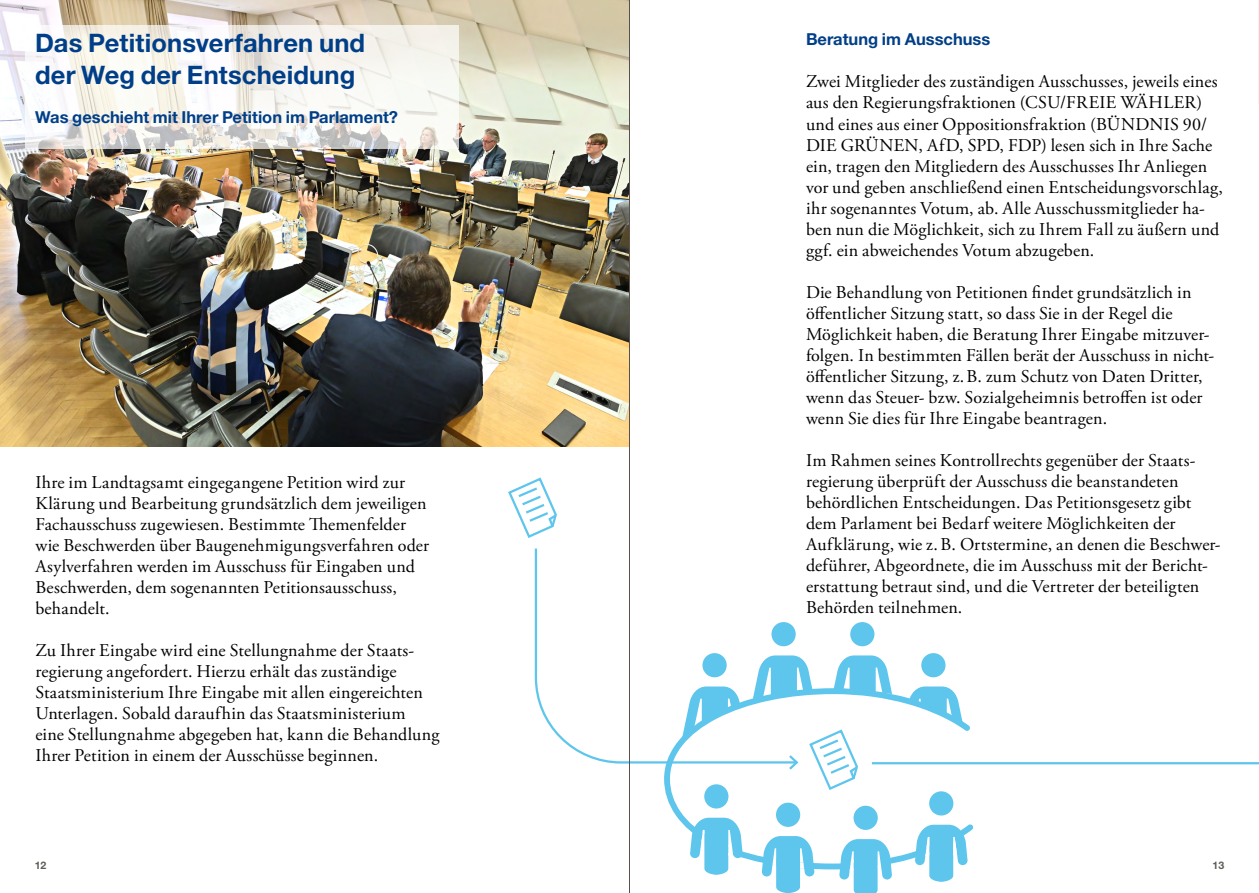
<style>
.page{position:relative;width:1259px;height:893px;background:#fff}
.page>*{position:absolute;margin:0;border:0;box-sizing:border-box;transform-origin:0 0}
.t1{font:700 25.5px/31.5px "Helvetica Neue LTW1 G";letter-spacing:.005em;color:#003f87}
.t2{font:18px/21px "Adobe Garamond Pro";letter-spacing:.01em;color:#000}
.t3{font:700 16.5px "Helvetica Neue LTW1 G";color:#003f87}
.t4{font:700 10.5px "Helvetica Neue LTW1 G";color:#5c5e56}
</style>
<div class="page">
<svg style="left:1258px;top:1px;width:1px;height:103px"></svg>
<img style="left:0;top:0;width:629px;height:446px">
<svg style="left:26px;top:26px;width:433px;height:123px;fill:#f8f6f0"></svg>
<svg style="left:508px;top:477px;width:49px;height:61px"></svg>
<svg style="left:534px;top:548px;width:262px;height:216px"></svg>
<hr style="left:872px;top:762px;width:387px;height:2px;background:#5ec5ed">
<svg style="left:919px;top:686px;width:29px;height:2px"></svg>
<div style="left:921px;top:653px;width:24px;height:24px;background:#5ec5ed;border-radius:50%"></div>
<svg style="left:834px;top:655px;width:57px;height:33px"></svg>
<div style="left:850px;top:622px;width:24px;height:24px;background:#5ec5ed;border-radius:50%"></div>
<svg style="left:752px;top:655px;width:60px;height:33px"></svg>
<div style="left:771px;top:622px;width:24px;height:24px;background:#5ec5ed;border-radius:50%"></div>
<svg style="left:681px;top:686px;width:59px;height:2px"></svg>
<div style="left:702px;top:653px;width:24px;height:24px;background:#5ec5ed;border-radius:50%"></div>
<svg style="left:664px;top:688px;width:309px;height:181px"></svg>
<svg style="left:914px;top:825px;width:54px;height:57px"></svg>
<svg style="left:839px;top:839px;width:53px;height:54px"></svg>
<svg style="left:689px;top:818px;width:54px;height:57px"></svg>
<svg style="left:761px;top:836px;width:54px;height:57px"></svg>
<hr style="left:629px;top:0;width:1px;height:893px;background:#5a4f4a">
<h1 class="t1" style="left:35px;top:27px;width:332px">Das Petitionsverfahren und der Weg der Entscheidung</h1>
<p class="t3" style="left:35px;top:107px;width:364px">Was geschieht mit Ihrer Petition im Parlament?</p>
<p class="t2" style="left:35px;top:472px;width:395px">Ihre im Landtagsamt eingegangene Petition wird zur Klärung und Bearbeitung grundsätzlich dem jeweiligen Fachausschuss zugewiesen. Bestimmte Themenfelder wie Beschwerden über Baugenehmigungsverfahren oder Asylverfahren werden im Ausschuss für Eingaben und Beschwerden, dem sogenannten Petitionsausschuss, behandelt.</p>
<p class="t2" style="left:35px;top:641px;width:405px">Zu Ihrer Eingabe wird eine Stellungnahme der Staats&shy;regierung angefordert. Hierzu erhält das zuständige Staatsministerium Ihre Eingabe mit allen eingereichten Unterlagen. Sobald daraufhin das Staatsministerium<br>eine Stellungnahme abgegeben hat, kann die Behandlung Ihrer Petition in einem der Ausschüsse beginnen.</p>
<p class="t3" style="left:806px;top:29px;width:186px">Beratung im Ausschuss</p>
<p class="t2" style="left:806px;top:72px;width:418px">Zwei Mitglieder des zuständigen Ausschusses, jeweils eines aus den Regierungsfraktionen (CSU/FREIE WÄHLER) und eines aus einer Oppositionsfraktion (BÜNDNIS 90/ DIE GRÜNEN, AfD, SPD, FDP) lesen sich in Ihre Sache ein, tragen den Mitgliedern des Ausschusses Ihr Anliegen vor und geben anschließend einen Entscheidungsvorschlag, ihr sogenanntes Votum, ab. Alle Ausschussmitglieder ha&shy;ben nun die Möglichkeit, sich zu Ihrem Fall zu äußern und ggf. ein abweichendes Votum abzugeben.</p>
<p class="t2" style="left:806px;top:282px;width:408px">Die Behandlung von Petitionen findet grundsätzlich in öffentlicher Sitzung statt, so dass Sie in der Regel die Möglichkeit haben, die Beratung Ihrer Eingabe mitzuver&shy;folgen. In bestimmten Fällen berät der Ausschuss in nicht&shy;öffentlicher Sitzung, z. B. zum Schutz von Daten Dritter, wenn das Steuer- bzw. Sozialgeheimnis betroffen ist oder wenn Sie dies für Ihre Eingabe beantragen.</p>
<p class="t2" style="left:806px;top:450px;width:415px">Im Rahmen seines Kontrollrechts gegenüber der Staats&shy;regierung überprüft der Ausschuss die beanstandeten behördlichen Entscheidungen. Das Petitionsgesetz gibt dem Parlament bei Bedarf weitere Möglichkeiten der Aufklärung, wie z.B. Ortstermine, an denen die Beschwer&shy;deführer, Abgeordnete, die im Ausschuss mit der Bericht&shy;erstattung betraut sind, und die Vertreter der beteiligten Behörden teilnehmen.</p>
<p class="t4" style="left:35px;top:858px;width:13px">12</p>
<p class="t4" style="left:1212px;top:858px;width:13px">13</p>
</div>
